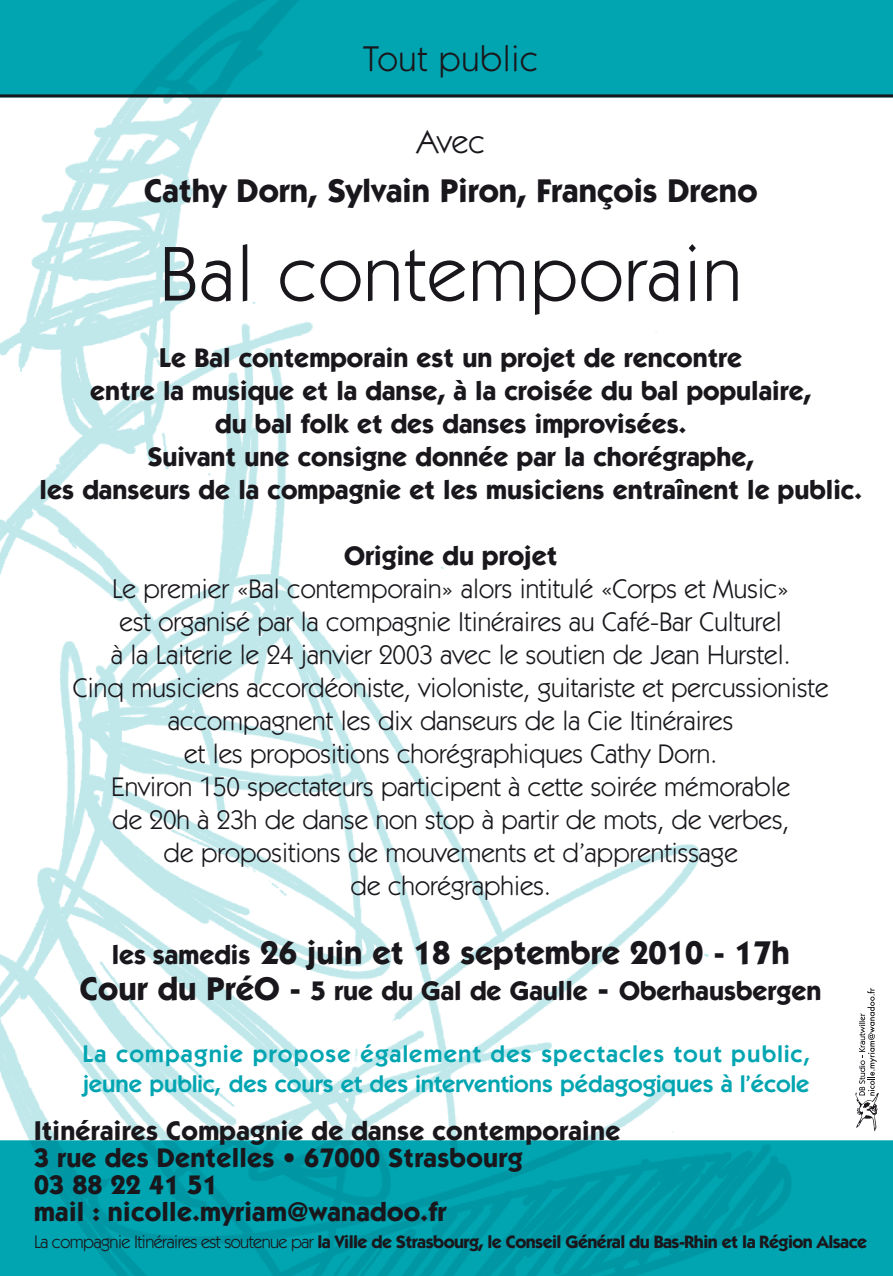
<style>
.page{position:relative;width:893px;height:1276px;background:#fff}
.page>*{position:absolute;margin:0;border:0;box-sizing:border-box;transform-origin:0 0}
.Normal_e{font:78px "Itc Kabel";letter-spacing:.02em;color:#1a171c}
.Normal_e-2{font:36px "Itc Kabel";letter-spacing:.02em;color:#1a171c}
.Normal_e-3{font:700 33px "Itc Kabel";color:#1a171c}
.Normal_e-4{font:33px "Itc Kabel";color:#1a171c}
.Normal_e-5{font:27px/33px "Itc Kabel";color:#1a171c;text-align:center}
.Normal_e-6{font:700 27px "Itc Kabel";color:#1a171c}
.Normal_e-7{font:600 24px/30px "Itc Kabel";color:#00a5b1}
.t1{font:700 18px "Itc Kabel";letter-spacing:-.03em;color:#1a171c}
.s1{font-size:27px}
.s2{font-size:33px}
.s3{font-weight:400}
</style>
<div class="page">
<img style="left:0;top:97px;width:854px;height:1043px">
<svg style="left:0;top:1140px;width:893px;height:136px;background:#00a0ac"></svg>
<div style="left:0;top:0;width:893px;height:94px;background:#00a5b1"></div>
<hr style="left:0;top:94px;width:893px;height:3px;background:#1a171c">
<svg style="left:855px;top:988px;width:24px;height:143px"></svg>
<p class="Normal_e-2" style="left:363px;top:38px;width:177px">Tout public</p>
<p class="Normal_e-4" style="left:416px;top:122px;width:70px">Avec</p>
<p class="Normal_e-3" style="left:144px;top:170px;width:615px">Cathy Dorn, Sylvain Piron, François Dreno</p>
<p class="Normal_e" style="left:160px;top:228px;width:584px">Bal contemporain</p>
<p class="Normal_e-6" style="left:159px;top:341px;width:584px">Le Bal contemporain est un projet de rencontre</p>
<p class="Normal_e-6" style="left:90px;top:374px;width:723px">entre la musique et la danse, à la croisée du bal populaire,</p>
<p class="Normal_e-6" style="left:215px;top:407px;width:473px">du bal folk et des danses improvisées.</p>
<p class="Normal_e-6" style="left:148px;top:440px;width:608px">Suivant une consigne donnée par la chorégraphe,</p>
<p class="Normal_e-6" style="left:40px;top:473px;width:824px">les danseurs de la compagnie et les musiciens entraînent le public.</p>
<p class="Normal_e-6" style="left:344px;top:539px;width:215px">Origine du projet</p>
<p class="Normal_e-5" style="left:112px;top:571px;width:679px">Le premier «Bal contemporain» alors intitulé «Corps et Music»</p>
<p class="Normal_e-5" style="left:120px;top:604px;width:664px">est organisé par la compagnie Itinéraires au Café-Bar Culturel</p>
<p class="Normal_e-5" style="left:111px;top:637px;width:681px">à la Laiterie le 24 janvier 2003 avec le soutien de Jean Hurstel.</p>
<p class="Normal_e-5" style="left:73px;top:670px;width:757px">Cinq musiciens accordéoniste, violoniste, guitariste et percussioniste accompagnent les dix danseurs de la Cie Itinéraires</p>
<p class="Normal_e-5" style="left:184px;top:736px;width:534px">et les propositions chorégraphiques Cathy Dorn.</p>
<p class="Normal_e-5" style="left:111px;top:769px;width:680px">Environ 150 spectateurs participent à cette soirée mémorable</p>
<p class="Normal_e-5" style="left:112px;top:802px;width:679px">de 20h à 23h de danse non stop à partir de mots, de verbes,</p>
<p class="Normal_e-5" style="left:164px;top:835px;width:576px">de propositions de mouvements et d’apprentissage</p>
<p class="Normal_e-5" style="left:351px;top:868px;width:202px">de chorégraphies.</p>
<p class="Normal_e-3" style="left:112px;top:932px;width:680px"><span class="s1">les samedis</span> 26 juin et 18 septembre 2010 - 17h</p>
<p class="Normal_e-6" style="left:80px;top:974px;width:743px"><span class="s2">Cour du PréO -</span> 5 rue du Gal de Gaulle <span class="s2">-</span> Oberhausbergen</p>
<p class="Normal_e-7" style="left:83px;top:1038px;width:729px">La compagnie propose également des spectacles tout public, jeune public, des cours et des interventions pédagogiques à l’école</p>
<p class="Normal_e-6" style="left:34px;top:1114px;width:588px">Itinéraires Compagnie de danse contemporaine</p>
<p class="Normal_e-6" style="left:34px;top:1141px;width:490px">3 rue des Dentelles • 67000 Strasbourg</p>
<p class="Normal_e-6" style="left:34px;top:1168px;width:185px">03 88 22 41 51</p>
<p class="Normal_e-6" style="left:34px;top:1195px;width:414px">mail : nicolle.myriam@wanadoo.fr</p>
<p class="t1" style="left:34px;top:1231px;width:835px"><span class="s3">La compagnie Itinéraires est soutenue par</span> la Ville de Strasbourg, le Conseil Général du Bas-Rhin et la Région Alsace</p>
</div>
